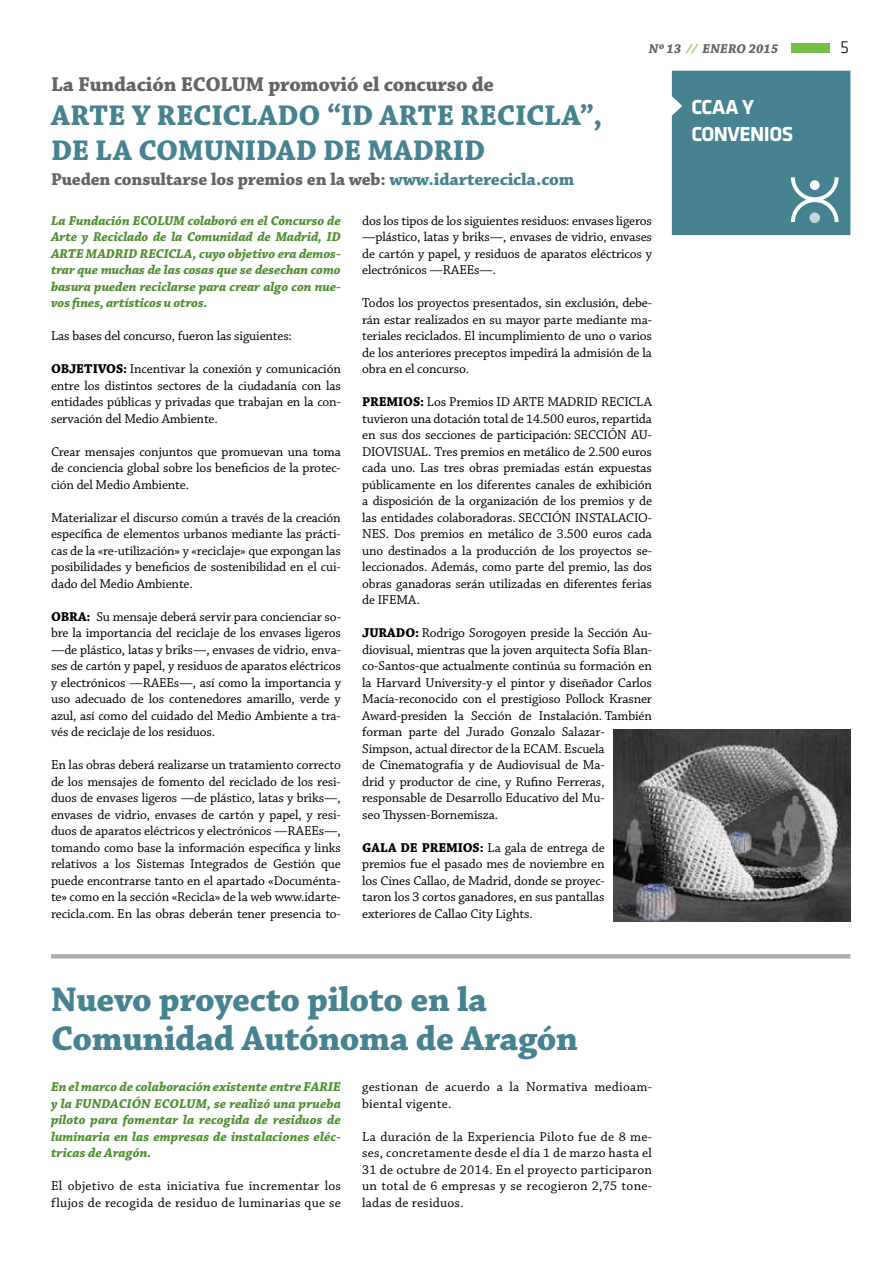
<style>
.page{position:relative;width:893px;height:1263px;background:#fff}
.page>*{position:absolute;margin:0;border:0;box-sizing:border-box;transform-origin:0 0}
.t1{font:700 36px/39px "Chaparral Pro";letter-spacing:-.01em;color:#46828f}
.t2{font:700 30px/34.5px "Chaparral Pro";letter-spacing:-.005em;color:#46828f}
.t3{font:700 21px "Chaparral Pro";letter-spacing:-.01em;color:#636466}
.t4{font:700 21px/27px "Klavika CH";letter-spacing:-.025em;color:#fff}
.t5{font:700 18px "Chaparral Pro";letter-spacing:-.01em;color:#636466}
.t6{font:300 18px "Klavika CH";color:#000}
.t7{font:13.5px/16.5px "Chaparral Pro";letter-spacing:-.01em;color:#000;text-align:justify}
.t8{font:italic 700 13.5px/16.5px "Chaparral Pro";letter-spacing:-.005em;color:#519032;text-align:justify}
.t9{font:13.5px/16.5px "Chaparral Pro";letter-spacing:.02em;color:#000}
.t10{font:italic 700 13.5px "Chaparral Pro";color:#636466}
.s1{color:#46828f}
.s2{color:#95cb6e}
.s3{font-weight:700}
</style>
<div class="page">
<div style="left:791px;top:43px;width:38px;height:10px;background:#72bf44"></div>
<hr style="left:51px;top:954px;width:799px;height:4px;background:#acaeb1">
<div style="left:672px;top:71px;width:178px;height:164px;background:#46828f"></div>
<div style="left:809px;top:212px;width:11px;height:11px;background:#c3d7dc;border-radius:50%"></div>
<img style="left:613px;top:729px;width:237px;height:192px">
<h3 class="t3" style="left:51px;top:72px;width:445px">La Fundación ECOLUM promovió el concurso de</h3>
<h2 class="t2" style="left:51px;top:100px;width:553px">ARTE Y RECICLADO “ID ARTE RECICLA”,<br>DE LA COMUNIDAD DE MADRID</h2>
<h3 class="t5" style="left:51px;top:169px;width:525px">Pueden consultarse los premios en la web: <span class="s1">www.idarterecicla.com</span></h3>
<p class="t10" style="left:649px;top:41px;width:131px">Nº 13 <span class="s2">//</span> ENERO 2015</p>
<h3 class="t6" style="left:840px;top:36px;width:10px">5</h3>
<h3 class="t4" style="left:691px;top:93px;width:103px">CCAA Y<br>CONVENIOS</h3>
<p class="t8" style="left:51px;top:213px;width:291px">La Fundación ECOLUM colaboró en el Concurso de Arte y Reciclado de la Comunidad de Madrid, ID ARTE MADRID RECICLA, cuyo objetivo era demos&shy;trar que muchas de las cosas que se desechan como basura pueden reciclarse para crear algo con nue&shy;vos fines, artísticos u otros.</p>
<p class="t7" style="left:51px;top:328px;width:242px">Las bases del concurso, fueron las siguientes:</p>
<p class="t7" style="left:51px;top:361px;width:291px"><span class="s3">OBJETIVOS:</span> Incentivar la conexión y comunicación entre los distintos sectores de la ciudadanía con las entidades públicas y privadas que trabajan en la con&shy;servación del Medio Ambiente.</p>
<p class="t7" style="left:51px;top:444px;width:291px">Crear mensajes conjuntos que promuevan una toma de conciencia global sobre los beneficios de la protec&shy;ción del Medio Ambiente.</p>
<p class="t7" style="left:51px;top:510px;width:291px">Materializar el discurso común a través de la creación específica de elementos urbanos mediante las prácti&shy;cas de la «re-utilización» y «reciclaje» que expongan las posibilidades y beneficios de sostenibilidad en el cui&shy;dado del Medio Ambiente.</p>
<p class="t7" style="left:51px;top:609px;width:291px"><span class="s3">OBRA:</span> Su mensaje deberá servir para concienciar so&shy;bre la importancia del reciclaje de los envases ligeros —de plástico, latas y briks—, envases de vidrio, enva&shy;ses de cartón y papel, y residuos de aparatos eléctricos y electrónicos —RAEEs—, así como la importancia y uso adecuado de los contenedores amarillo, verde y azul, así como del cuidado del Medio Ambiente a tra&shy;vés de reciclaje de los residuos.</p>
<p class="t7" style="left:51px;top:757px;width:291px">En las obras deberá realizarse un tratamiento correcto de los mensajes de fomento del reciclado de los resi&shy;duos de envases ligeros —de plástico, latas y briks—, envases de vidrio, envases de cartón y papel, y resi&shy;duos de aparatos eléctricos y electrónicos —RAEEs—, tomando como base la información específica y links relativos a los Sistemas Integrados de Gestión que puede encontrarse tanto en el apartado «Documénta&shy;te» como en la sección «Recicla» de la web www.idarte&shy;recicla.com. En las obras deberán tener presencia to-</p>
<p class="t7" style="left:362px;top:213px;width:291px">dos los tipos de los siguientes residuos: envases ligeros —plástico, latas y briks—, envases de vidrio, envases de cartón y papel, y residuos de aparatos eléctricos y electrónicos —RAEEs—.</p>
<p class="t7" style="left:362px;top:295px;width:291px">Todos los proyectos presentados, sin exclusión, debe&shy;rán estar realizados en su mayor parte mediante ma&shy;teriales reciclados. El incumplimiento de uno o varios de los anteriores preceptos impedirá la admisión de la obra en el concurso.</p>
<p class="t7" style="left:362px;top:394px;width:291px"><span class="s3">PREMIOS:</span> Los Premios ID ARTE MADRID RECICLA tuvieron una dotación total de 14.500 euros, repartida en sus dos secciones de participación: SECCIÓN AU-DIOVISUAL. Tres premios en metálico de 2.500 euros cada uno. Las tres obras premiadas están expuestas públicamente en los diferentes canales de exhibición a disposición de la organización de los premios y de las entidades colaboradoras. SECCIÓN INSTALACIO-NES. Dos premios en metálico de 3.500 euros cada uno destinados a la producción de los proyectos se&shy;leccionados. Además, como parte del premio, las dos obras ganadoras serán utilizadas en diferentes ferias de IFEMA.</p>
<p class="t7" style="left:362px;top:625px;width:291px;text-align:left"><span class="s3">JURADO:</span> Rodrigo Sorogoyen preside la Sección Au&shy;diovisual, mientras que la joven arquitecta Sofía Blan&shy;co-Santos-que actualmente continúa su formación en la Harvard University-y el pintor y diseñador Carlos Macía-reconocido con el prestigioso Pollock Krasner Award-presiden la Sección de Instalación. También forman parte del Jurado Gonzalo Salazar-Simpson, actual director de la ECAM. Escuela<br>de Cinematografía y de Audiovisual de Ma-<br>drid y productor de cine, y Rufino Ferreras, responsable de Desarrollo Educativo del Mu-<br>seo Thyssen-Bornemisza.</p>
<p class="t7" style="left:362px;top:839px;width:244px"><span class="s3">GALA DE PREMIOS:</span> La gala de entrega de premios fue el pasado mes de noviembre en los Cines Callao, de Madrid, donde se proyec&shy;taron los 3 cortos ganadores, en sus pantallas exteriores de Callao City Lights.</p>
<h1 class="t1" style="left:51px;top:982px;width:529px">Nuevo proyecto piloto en la<br>Comunidad Autónoma de Aragón</h1>
<p class="t8" style="left:51px;top:1079px;width:291px">En el marco de colaboración existente entre FARIE y la FUNDACIÓN ECOLUM, se realizó una prueba piloto para fomentar la recogida de residuos de luminaria en las empresas de instalaciones eléc&shy;tricas de Aragón.</p>
<p class="t9" style="left:51px;top:1178px;width:291px">El objetivo de esta iniciativa fue incrementar los flujos de recogida de residuo de luminarias que se</p>
<p class="t9" style="left:362px;top:1079px;width:291px">gestionan de acuerdo a la Normativa medioam&shy;biental vigente.</p>
<p class="t7" style="left:362px;top:1129px;width:291px">La duración de la Experiencia Piloto fue de 8 me&shy;ses, concretamente desde el día 1 de marzo hasta el 31 de octubre de 2014. En el proyecto participaron un total de 6 empresas y se recogieron 2,75 tone&shy;ladas de residuos.</p>
</div>
